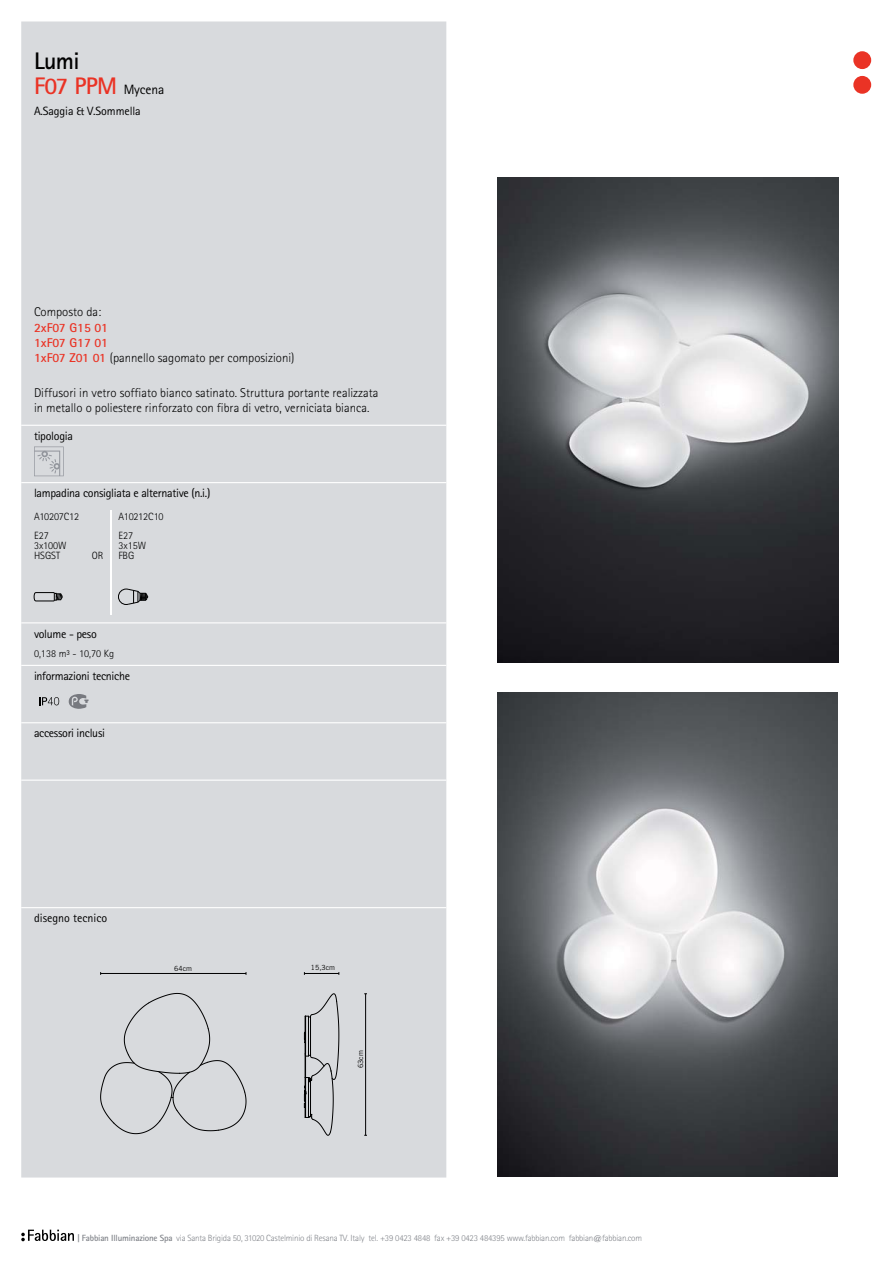
<style>
.page{position:relative;width:893px;height:1263px;background:#fff}
.page>*{position:absolute;margin:0;border:0;box-sizing:border-box;transform-origin:0 0}
.t1{font:700 24px/25.2px "Rotis Sans Serif";letter-spacing:-.025em;color:#ea3325}
.t2{font:300 12.75px/15.3px "Rotis Sans Serif";color:#000}
.t3{font:12px "Rotis Sans Serif";letter-spacing:-.025em;color:#000}
.t4{font:12px "Rotis Sans Serif";color:#000}
.t5{font:300 10.5px/18.3px "Rotis Sans Serif";color:#000}
.t6{font:300 9px "Rotis Sans Serif";letter-spacing:-.02em;color:#81848a}
.t7{font:7.05px "News Gothic BT";color:#000}
.s1{color:#000}
.s2{font-weight:400;font-size:13.5px;color:#000}
.s3{font-weight:700;color:#ea3325}
.s4{font-weight:700}
</style>
<div class="page">
<div style="left:21px;top:21px;width:425px;height:1157px;background:#d8dadd"></div>
<hr style="left:21px;top:425px;width:425px;height:1px;background:#fff">
<hr style="left:21px;top:482px;width:425px;height:1px;background:#fff">
<hr style="left:21px;top:622px;width:425px;height:1px;background:#fff">
<hr style="left:21px;top:665px;width:425px;height:1px;background:#fff">
<hr style="left:21px;top:722px;width:425px;height:1px;background:#fff">
<hr style="left:21px;top:780px;width:425px;height:1px;background:#fff">
<hr style="left:21px;top:907px;width:425px;height:1px;background:#fff">
<svg style="left:34px;top:592px;width:29px;height:9px"></svg>
<svg style="left:39px;top:697px;width:20px;height:8px"></svg>
<svg style="left:69px;top:694px;width:20px;height:15px"></svg>
<svg style="left:21px;top:1230px;width:53px;height:11px"></svg>
<div style="left:853px;top:51px;width:18px;height:18px;background:#ea3325;border-radius:50%"></div>
<div style="left:853px;top:76px;width:18px;height:18px;background:#ea3325;border-radius:50%"></div>
<svg style="left:34px;top:447px;width:30px;height:29px"></svg>
<hr style="left:110px;top:510px;width:2px;height:104px;background:#fff">
<svg style="left:118px;top:589px;width:30px;height:16px"></svg>
<img style="left:498px;top:178px;width:340px;height:484px">
<img style="left:498px;top:693px;width:340px;height:484px">
<div style="left:100px;top:993px;width:146px;height:141px;background:#d8dadd"></div>
<svg style="left:304px;top:993px;width:35px;height:143px;background:#bdbfc1"></svg>
<h1 class="t1" style="left:34px;top:50px;width:132px"><span class="s1">Lumi<br></span>F07 PPM <span class="s2">Mycena</span></h1>
<p class="t3" style="left:34px;top:107px;width:108px">A.Saggia &amp; V.Sommella</p>
<p class="t2" style="left:34px;top:306px;width:69px">Composto da:</p>
<p class="t2" style="left:34px;top:321px;width:262px"><span class="s3">2xF07 G15 01<br>1xF07 G17 01<br>1xF07 Z01 01</span> (pannello sagomato per composizioni)</p>
<p class="t2" style="left:34px;top:387px;width:346px">Diffusori in vetro soffiato bianco satinato. Struttura portante realizzata in metallo o poliestere rinforzato con fibra di vetro, verniciata bianca.</p>
<p class="t3" style="left:34px;top:432px;width:40px">tipologia</p>
<p class="t3" style="left:34px;top:489px;width:178px">lampadina consigliata e alternative (n.i.)</p>
<p class="t5" style="left:34px;top:509px;width:47px">A10207C12<br>E27</p>
<p class="t5" style="left:34px;top:541px;width:34px;line-height:10.2px">3x100W<br>HSGST</p>
<p class="t5" style="left:92px;top:547px;width:13px">OR</p>
<p class="t5" style="left:118px;top:509px;width:47px">A10212C10<br>E27</p>
<p class="t5" style="left:118px;top:541px;width:29px;line-height:10.2px">3x15W<br>FBG</p>
<p class="t3" style="left:34px;top:629px;width:64px">volume - peso</p>
<p class="t5" style="left:34px;top:645px;width:82px">0,138 m³ - 10,70 Kg</p>
<p class="t3" style="left:34px;top:672px;width:98px">informazioni tecniche</p>
<p class="t3" style="left:34px;top:729px;width:73px">accessori inclusi</p>
<p class="t4" style="left:34px;top:914px;width:75px">disegno tecnico</p>
<p class="t7" style="left:174px;top:966px;width:19px">64cm</p>
<p class="t7" style="left:311px;top:965px;width:26px">15,3cm</p>
<p class="t7" style="left:358px;top:1068px;width:19px;rotate:-90deg">63cm</p>
<p class="t6" style="left:77px;top:1235px;width:566px"><span class="s4">| Fabbian Illuminazione Spa</span> via Santa Brigida 50, 31020 Castelminio di Resana TV. Italy tel. +39 0423 4848 fax +39 0423 484395 www.fabbian.com fabbian@fabbian.com</p>
</div>
